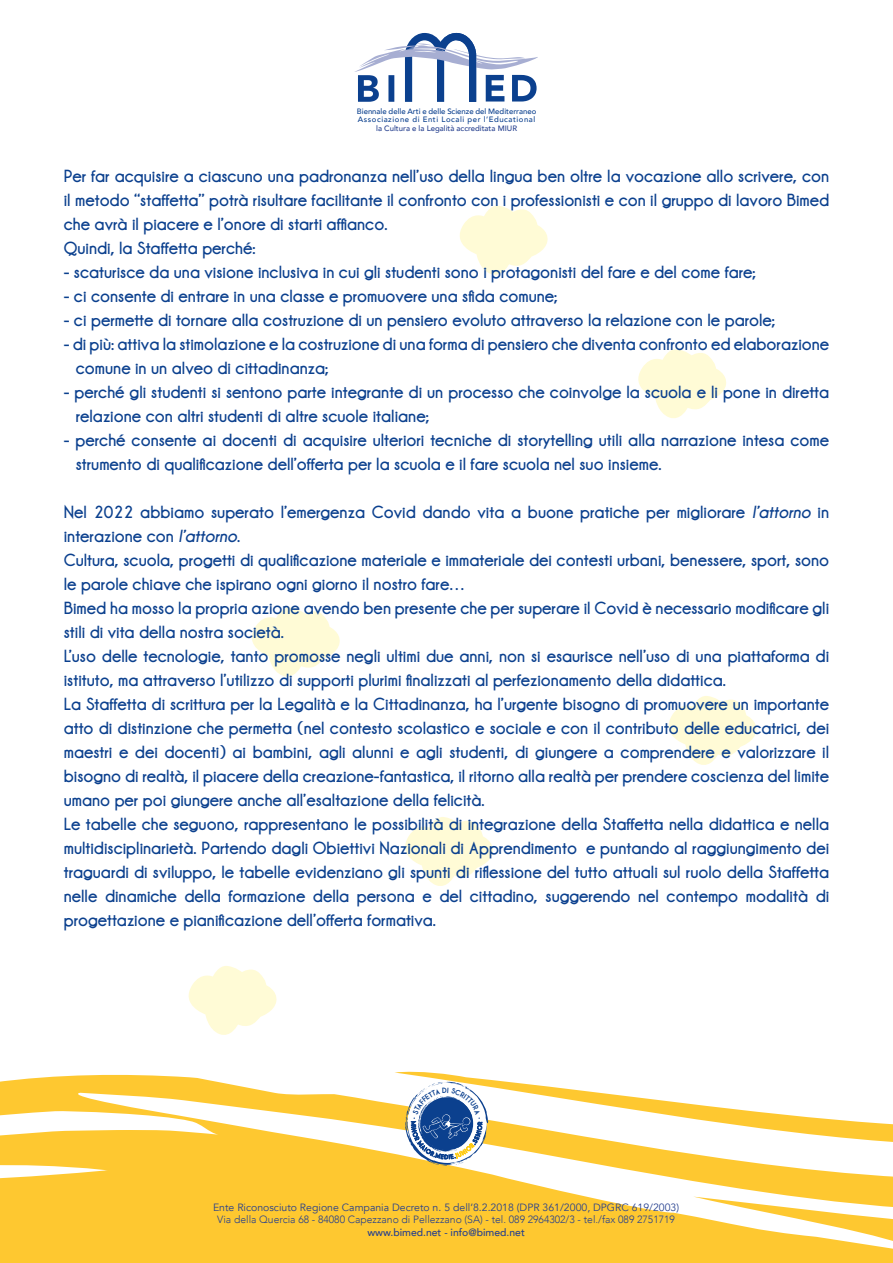
<style>
.page{position:relative;width:893px;height:1263px;background:#fff}
.page>*{position:absolute;margin:0;border:0;box-sizing:border-box;transform-origin:0 0}
.No_Spacing{font:18px/24px "Champagne&Limousines Thick";color:#0b408e}
.t1{font:300 10.5px "Avenir";color:#253f8e}
.t2{font:10.5px "Avenir";color:#253f8e}
.t3{font:500 10.5px "Avenir";color:#253f8e}
.t4{font:500 7.8px "Avenir";color:#0b408e}
.t5{font:500 7.8px "Avenir";letter-spacing:.07em;color:#0b408e}
.t6{font:500 7.8px "Avenir";color:#253f8e}
.s1{font-style:italic}
</style>
<div class="page">
<svg style="left:668px;top:696px;width:89px;height:69px"></svg>
<svg style="left:252px;top:607px;width:88px;height:70px"></svg>
<svg style="left:638px;top:349px;width:88px;height:69px"></svg>
<svg style="left:405px;top:817px;width:88px;height:69px"></svg>
<svg style="left:188px;top:966px;width:89px;height:34px"></svg>
<svg style="left:460px;top:205px;width:88px;height:70px"></svg>
<svg style="left:0;top:1000px;width:893px;height:263px"></svg>
<svg style="left:354px;top:32px;width:184px;height:70px"></svg>
<svg style="left:405px;top:1081px;width:83px;height:85px"></svg>
<p class="t4" style="left:357px;top:105px;width:181px">Biennale delle Arti e delle Scienze del Mediterraneo</p>
<p class="t5" style="left:358px;top:113px;width:179px">Associazione di Enti Locali per l’Educational</p>
<p class="t6" style="left:376px;top:121px;width:142px">la Cultura e la Legalità accreditata MIUR</p>
<p class="No_Spacing" style="left:64px;top:165px;width:767px;text-align:justify">Per far acquisire a ciascuno una padronanza nell’uso della lingua ben oltre la vocazione allo scrivere, con il metodo “staffetta” potrà risultare facilitante il confronto con i professionisti e con il gruppo di lavoro Bimed che avrà il piacere e l’onore di starti affianco.</p>
<p class="No_Spacing" style="left:64px;top:237px;width:193px">Quindi, la Staffetta perché:</p>
<p class="No_Spacing" style="left:64px;top:261px;width:694px">- scaturisce da una visione inclusiva in cui gli studenti sono i protagonisti del fare e del come fare;</p>
<p class="No_Spacing" style="left:64px;top:285px;width:496px">- ci consente di entrare in una classe e promuovere una sfida comune;</p>
<p class="No_Spacing" style="left:64px;top:309px;width:713px">- ci permette di tornare alla costruzione di un pensiero evoluto attraverso la relazione con le parole;</p>
<p class="No_Spacing" style="left:64px;top:333px;width:767px">- di più: attiva la stimolazione e la costruzione di una forma di pensiero che diventa confronto ed elaborazione</p>
<p class="No_Spacing" style="left:76px;top:357px;width:255px">comune in un alveo di cittadinanza;</p>
<p class="No_Spacing" style="left:64px;top:381px;width:767px">- perché gli studenti si sentono parte integrante di un processo che coinvolge la scuola e li pone in diretta</p>
<p class="No_Spacing" style="left:76px;top:405px;width:355px">relazione con altri studenti di altre scuole italiane;</p>
<p class="No_Spacing" style="left:64px;top:429px;width:767px">- perché consente ai docenti di acquisire ulteriori tecniche di storytelling utili alla narrazione intesa come</p>
<p class="No_Spacing" style="left:76px;top:453px;width:587px">strumento di qualificazione dell’offerta per la scuola e il fare scuola nel suo insieme.</p>
<p class="No_Spacing" style="left:64px;top:501px;width:767px">Nel 2022 abbiamo superato l’emergenza Covid dando vita a buone pratiche per migliorare <span class="s1">l’attorno</span> in interazione con <span class="s1">l’attorno</span>.</p>
<p class="No_Spacing" style="left:64px;top:549px;width:767px">Cultura, scuola, progetti di qualificazione materiale e immateriale dei contesti urbani, benessere, sport, sono le parole chiave che ispirano ogni giorno il nostro fare…</p>
<p class="No_Spacing" style="left:64px;top:597px;width:767px">Bimed ha mosso la propria azione avendo ben presente che per superare il Covid è necessario modificare gli stili di vita della nostra società.</p>
<p class="No_Spacing" style="left:64px;top:645px;width:767px">L’uso delle tecnologie, tanto promosse negli ultimi due anni, non si esaurisce nell’uso di una piattaforma di istituto, ma attraverso l’utilizzo di supporti plurimi finalizzati al perfezionamento della didattica.</p>
<p class="No_Spacing" style="left:64px;top:693px;width:767px;text-align:justify">La Staffetta di scrittura per la Legalità e la Cittadinanza, ha l’urgente bisogno di promuovere un importante atto di distinzione che permetta (nel contesto scolastico e sociale e con il contributo delle educatrici, dei maestri e dei docenti) ai bambini, agli alunni e agli studenti, di giungere a comprendere e valorizzare il bisogno di realtà, il piacere della creazione-fantastica, il ritorno alla realtà per prendere coscienza del limite umano per poi giungere anche all’esaltazione della felicità.</p>
<p class="No_Spacing" style="left:64px;top:813px;width:767px;text-align:justify">Le tabelle che seguono, rappresentano le possibilità di integrazione della Staffetta nella didattica e nella multidisciplinarietà. Partendo dagli Obiettivi Nazionali di Apprendimento e puntando al raggiungimento dei traguardi di sviluppo, le tabelle evidenziano gli spunti di riflessione del tutto attuali sul ruolo della Staffetta nelle dinamiche della formazione della persona e del cittadino, suggerendo nel contempo modalità di progettazione e pianificazione dell’offerta formativa.</p>
<p class="t2" style="left:213px;top:1201px;width:468px">Ente Riconosciuto Regione Campania Decreto n. 5 dell’8.2.2018 (DPR 361/2000, DPGRC 619/2003)</p>
<p class="t1" style="left:217px;top:1213px;width:459px">Via della Quercia 68 - 84080 Capezzano di Pellezzano (SA) - tel. 089 2964302/3 - tel./fax 089 2751719</p>
<p class="t3" style="left:367px;top:1223px;width:159px">www.bimed.net - info@bimed.net</p>
</div>
